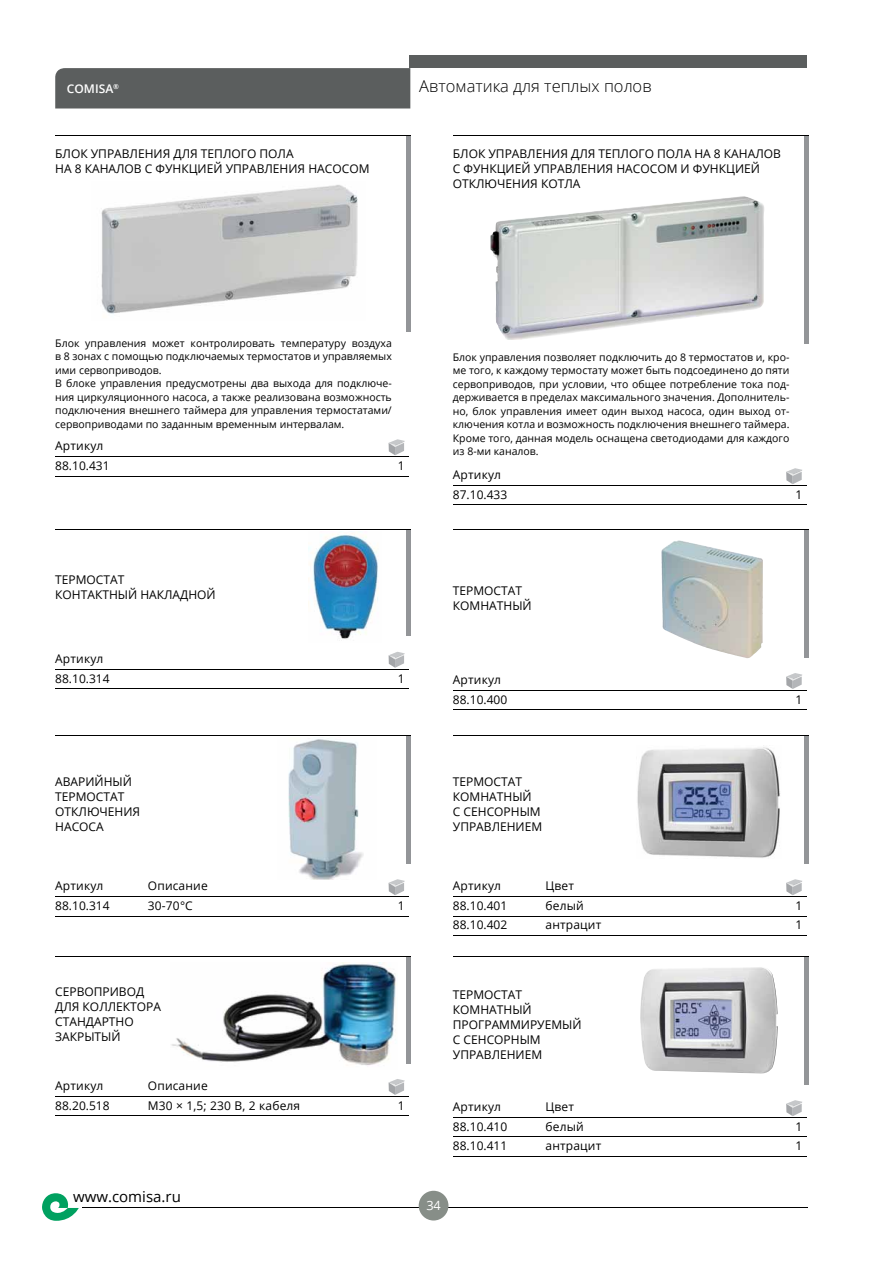
<style>
.page{position:relative;width:893px;height:1263px;background:#fff}
.page>*{position:absolute;margin:0;border:0;box-sizing:border-box;transform-origin:0 0}
.t1{font:300 16.5px "Open Sans";color:#000}
.t2{font:15px "Open Sans";color:#000}
.t3{font:12.75px "Open Sans";color:#fff}
.t4{font:12px/15px "Open Sans";color:#000}
.t5{font:600 12px "Open Sans";color:#fff}
.t6{font:10.5px/13.5px "Open Sans";color:#000;text-align:justify}
</style>
<div class="page">
<hr style="left:83px;top:1208px;width:725px;height:1px;background:#000">
<svg style="left:42px;top:1193px;width:37px;height:28px"></svg>
<div style="left:419px;top:1191px;width:29px;height:30px;background:#878e88;border-radius:50%"></div>
<div style="left:55px;top:68px;width:355px;height:41px;background:#5b5e5e"></div>
<div style="left:409px;top:55px;width:398px;height:13px;background:#5b5e5e"></div>
<hr style="left:453px;top:485px;width:353px;height:1px;background:#000">
<hr style="left:453px;top:505px;width:353px;height:1px;background:#000">
<div style="left:804px;top:136px;width:5px;height:208px;background:#939598"></div>
<hr style="left:453px;top:135px;width:356px;height:1px;background:#000">
<svg style="left:786px;top:468px;width:16px;height:16px"></svg>
<img style="left:490px;top:196px;width:274px;height:144px">
<hr style="left:55px;top:456px;width:354px;height:1px;background:#000">
<hr style="left:55px;top:476px;width:354px;height:1px;background:#000">
<hr style="left:407px;top:136px;width:4px;height:195px;background:#939598">
<hr style="left:55px;top:135px;width:356px;height:1px;background:#000">
<svg style="left:389px;top:439px;width:16px;height:16px"></svg>
<img style="left:101px;top:185px;width:257px;height:129px">
<hr style="left:55px;top:669px;width:354px;height:1px;background:#000">
<hr style="left:55px;top:688px;width:354px;height:1px;background:#000">
<hr style="left:407px;top:530px;width:4px;height:106px;background:#939598">
<hr style="left:55px;top:529px;width:356px;height:1px;background:#000">
<svg style="left:389px;top:652px;width:16px;height:16px"></svg>
<img style="left:309px;top:533px;width:69px;height:106px">
<hr style="left:453px;top:896px;width:353px;height:1px;background:#000">
<hr style="left:453px;top:916px;width:353px;height:1px;background:#000">
<hr style="left:453px;top:935px;width:353px;height:1px;background:#000">
<div style="left:804px;top:736px;width:5px;height:127px;background:#939598"></div>
<hr style="left:453px;top:736px;width:356px;height:1px;background:#000">
<svg style="left:786px;top:879px;width:16px;height:16px"></svg>
<img style="left:637px;top:747px;width:143px;height:111px">
<hr style="left:55px;top:896px;width:354px;height:1px;background:#000">
<hr style="left:55px;top:916px;width:354px;height:1px;background:#000">
<hr style="left:407px;top:736px;width:4px;height:127px;background:#939598">
<hr style="left:55px;top:736px;width:356px;height:1px;background:#000">
<svg style="left:389px;top:879px;width:16px;height:16px"></svg>
<img style="left:288px;top:739px;width:76px;height:140px">
<hr style="left:453px;top:1117px;width:353px;height:1px;background:#000">
<hr style="left:453px;top:1137px;width:353px;height:1px;background:#000">
<hr style="left:453px;top:1156px;width:353px;height:1px;background:#000">
<div style="left:804px;top:957px;width:5px;height:127px;background:#939598"></div>
<hr style="left:453px;top:957px;width:356px;height:1px;background:#000">
<svg style="left:786px;top:1100px;width:16px;height:16px"></svg>
<img style="left:640px;top:967px;width:138px;height:107px">
<hr style="left:453px;top:690px;width:353px;height:1px;background:#000">
<hr style="left:453px;top:710px;width:353px;height:1px;background:#000">
<div style="left:804px;top:530px;width:5px;height:127px;background:#939598"></div>
<hr style="left:453px;top:529px;width:356px;height:1px;background:#000">
<svg style="left:786px;top:673px;width:16px;height:16px"></svg>
<img style="left:673px;top:559px;width:90px;height:99px">
<hr style="left:55px;top:1096px;width:354px;height:1px;background:#000">
<hr style="left:55px;top:1115px;width:354px;height:1px;background:#000">
<hr style="left:407px;top:957px;width:4px;height:106px;background:#939598">
<hr style="left:55px;top:957px;width:356px;height:1px;background:#000">
<svg style="left:389px;top:1079px;width:16px;height:16px"></svg>
<img style="left:171px;top:963px;width:225px;height:103px">
<p class="t5" style="left:67px;top:80px;width:54px">COMISA<sup>®</sup></p>
<h1 class="t1" style="left:419px;top:75px;width:234px">Автоматика для теплых полов</h1>
<p class="t4" style="left:55px;top:145px;width:316px">БЛОК УПРАВЛЕНИЯ ДЛЯ ТЕПЛОГО ПОЛА<br>НА 8 КАНАЛОВ С ФУНКЦИЕЙ УПРАВЛЕНИЯ НАСОСОМ</p>
<p class="t4" style="left:453px;top:145px;width:329px">БЛОК УПРАВЛЕНИЯ ДЛЯ ТЕПЛОГО ПОЛА НА 8 КАНАЛОВ<br>С ФУНКЦИЕЙ УПРАВЛЕНИЯ НАСОСОМ И ФУНКЦИЕЙ<br>ОТКЛЮЧЕНИЯ КОТЛА</p>
<p class="t6" style="left:55px;top:336px;width:338px;text-align:left">Блок управления может контролировать температуру воздуха в 8 зонах с помощью подключаемых термостатов и управляемых ими сервоприводов.<br>В блоке управления предусмотрены два выхода для подключе&shy;ния циркуляционного насоса, а также реализована возможность подключения внешнего таймера для управления термостатами/ сервоприводами по заданным временным интервалам.</p>
<p class="t4" style="left:55px;top:436px;width:56px;line-height:19.6px">Артикул<br>88.10.431</p>
<p class="t4" style="left:398px;top:458px;width:8px">1</p>
<p class="t6" style="left:453px;top:350px;width:338px">Блок управления позволяет подключить до 8 термостатов и, кро&shy;ме того, к каждому термостату может быть подсоединено до пяти сервоприводов, при условии, что общее потребление тока под&shy;держивается в пределах максимального значения. Дополнитель&shy;но, блок управления имеет один выход насоса, один выход от&shy;ключения котла и возможность подключения внешнего таймера.<br>Кроме того, данная модель оснащена светодиодами для каждого из 8-ми каналов.</p>
<p class="t4" style="left:453px;top:465px;width:56px;line-height:19.6px">Артикул<br>87.10.433</p>
<p class="t4" style="left:795px;top:487px;width:8px">1</p>
<p class="t4" style="left:55px;top:572px;width:162px">ТЕРМОСТАТ<br>КОНТАКТНЫЙ НАКЛАДНОЙ</p>
<p class="t4" style="left:55px;top:648px;width:56px;line-height:19.6px">Артикул<br>88.10.314</p>
<p class="t4" style="left:398px;top:670px;width:8px">1</p>
<p class="t4" style="left:453px;top:583px;width:80px">ТЕРМОСТАТ<br>КОМНАТНЫЙ</p>
<p class="t4" style="left:453px;top:670px;width:56px;line-height:19.6px">Артикул<br>88.10.400</p>
<p class="t4" style="left:795px;top:692px;width:8px">1</p>
<p class="t4" style="left:55px;top:774px;width:87px">АВАРИЙНЫЙ<br>ТЕРМОСТАТ<br>ОТКЛЮЧЕНИЯ<br>НАСОСА</p>
<p class="t4" style="left:55px;top:878px;width:50px">Артикул</p>
<p class="t4" style="left:148px;top:878px;width:61px">Описание</p>
<p class="t4" style="left:55px;top:898px;width:56px">88.10.314</p>
<p class="t4" style="left:148px;top:898px;width:46px">30-70°С</p>
<p class="t4" style="left:398px;top:898px;width:8px">1</p>
<p class="t4" style="left:55px;top:984px;width:107px">СЕРВОПРИВОД<br>ДЛЯ КОЛЛЕКТОРА<br>СТАНДАРТНО<br>ЗАКРЫТЫЙ</p>
<p class="t4" style="left:55px;top:1078px;width:50px">Артикул</p>
<p class="t4" style="left:148px;top:1078px;width:61px">Описание</p>
<p class="t4" style="left:55px;top:1098px;width:56px">88.20.518</p>
<p class="t4" style="left:148px;top:1098px;width:154px">М30 × 1,5; 230 В, 2 кабеля</p>
<p class="t4" style="left:398px;top:1098px;width:8px">1</p>
<h2 class="t2" style="left:73px;top:1186px;width:109px">www.comisa.ru</h2>
<p class="t4" style="left:453px;top:774px;width:91px">ТЕРМОСТАТ<br>КОМНАТНЫЙ<br>С СЕНСОРНЫМ<br>УПРАВЛЕНИЕМ</p>
<p class="t4" style="left:453px;top:878px;width:50px">Артикул</p>
<p class="t4" style="left:545px;top:878px;width:30px">Цвет</p>
<p class="t4" style="left:453px;top:898px;width:56px">88.10.401</p>
<p class="t4" style="left:545px;top:898px;width:40px">белый</p>
<p class="t4" style="left:795px;top:898px;width:8px">1</p>
<p class="t4" style="left:453px;top:917px;width:56px">88.10.402</p>
<p class="t4" style="left:545px;top:917px;width:57px">антрацит</p>
<p class="t4" style="left:795px;top:917px;width:8px">1</p>
<p class="t4" style="left:453px;top:987px;width:130px">ТЕРМОСТАТ<br>КОМНАТНЫЙ<br>ПРОГРАММИРУЕМЫЙ<br>С СЕНСОРНЫМ<br>УПРАВЛЕНИЕМ</p>
<p class="t4" style="left:453px;top:1099px;width:50px">Артикул</p>
<p class="t4" style="left:545px;top:1099px;width:30px">Цвет</p>
<p class="t4" style="left:453px;top:1119px;width:56px">88.10.410</p>
<p class="t4" style="left:545px;top:1119px;width:40px">белый</p>
<p class="t4" style="left:795px;top:1119px;width:8px">1</p>
<p class="t4" style="left:453px;top:1138px;width:56px">88.10.411</p>
<p class="t4" style="left:545px;top:1138px;width:57px">антрацит</p>
<p class="t4" style="left:795px;top:1138px;width:8px">1</p>
<p class="t3" style="left:426px;top:1197px;width:16px">34</p>
</div>
